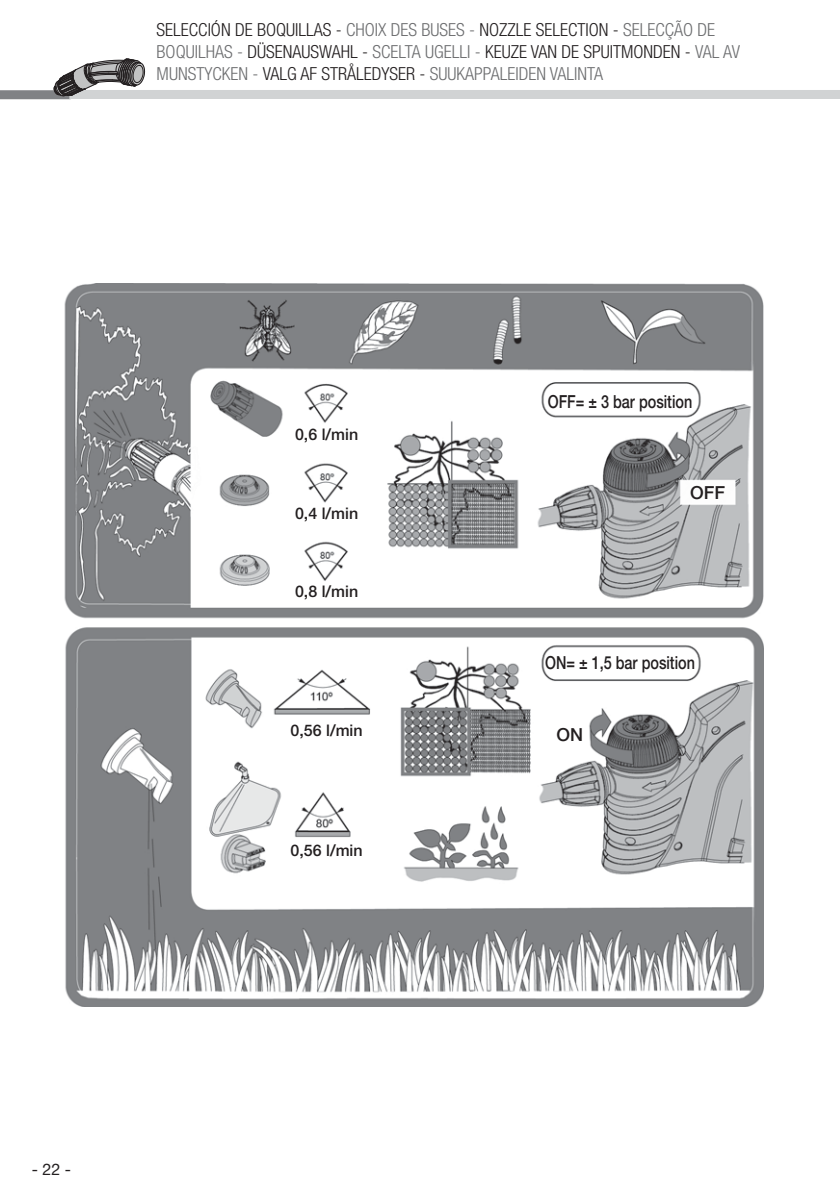
<style>
.page{position:relative;width:840px;height:1191px;background:#fff}
.page>*{position:absolute;margin:0;border:0;box-sizing:border-box;transform-origin:0 0}
.t1{font:300 condensed 18px/22px "Helvetica Neue LT Std";color:#231f20}
.t2{font:500 18px "Helvetica Neue LT Std";color:#231f20;scale:.8 1}
.t3{font:500 18px "Helvetica Neue LT Std";color:#231f20}
.t4{font:500 16px "Helvetica Neue LT Std";color:#231f20}
.t5{font:16px "Helvetica Neue LT Std";color:#231f20}
.s1{color:#6d6e70}
</style>
<div class="page">
<div style="left:0;top:90px;width:71px;height:9px;background:#808285"></div>
<div style="left:69px;top:90px;width:770px;height:9px;background:#d1d3d4"></div>
<img style="left:64px;top:283px;width:698px;height:723px">
<svg style="left:53px;top:59px;width:92px;height:37px"></svg>
<p class="t1" style="left:156px;top:20px;width:584px">SELECCIÓN DE BOQUILLAS - <span class="s1">CHOIX DES BUSES -</span> NOZZLE SELECTION - <span class="s1">SELECÇÃO DE<br>BOQUILHAS -</span> DÜSENAUSWAHL - <span class="s1">SCELTA UGELLI -</span> KEUZE VAN DE SPUITMONDEN - <span class="s1">VAL AV<br>MUNSTYCKEN -</span> VALG AF STRÅLEDYSER - <span class="s1">SUUKAPPALEIDEN VALINTA</span></p>
<p class="t5" style="left:32px;top:1164px;width:41px">- 22 -</p>
<p class="t4" style="left:295px;top:429px;width:65px">0,6 l/min</p>
<p class="t4" style="left:295px;top:507px;width:65px">0,4 l/min</p>
<p class="t4" style="left:295px;top:585px;width:65px">0,8 l/min</p>
<p class="t4" style="left:290px;top:725px;width:74px">0,56 l/min</p>
<p class="t4" style="left:290px;top:845px;width:74px">0,56 l/min</p>
<p class="t2" style="left:547px;top:395px;width:182px">OFF= ± 3 bar position</p>
<p class="t3" style="left:689px;top:486px;width:37px">OFF</p>
<p class="t2" style="left:544px;top:656px;width:189px">ON= ± 1,5 bar position</p>
<p class="t3" style="left:556px;top:728px;width:28px">ON</p>
</div>
